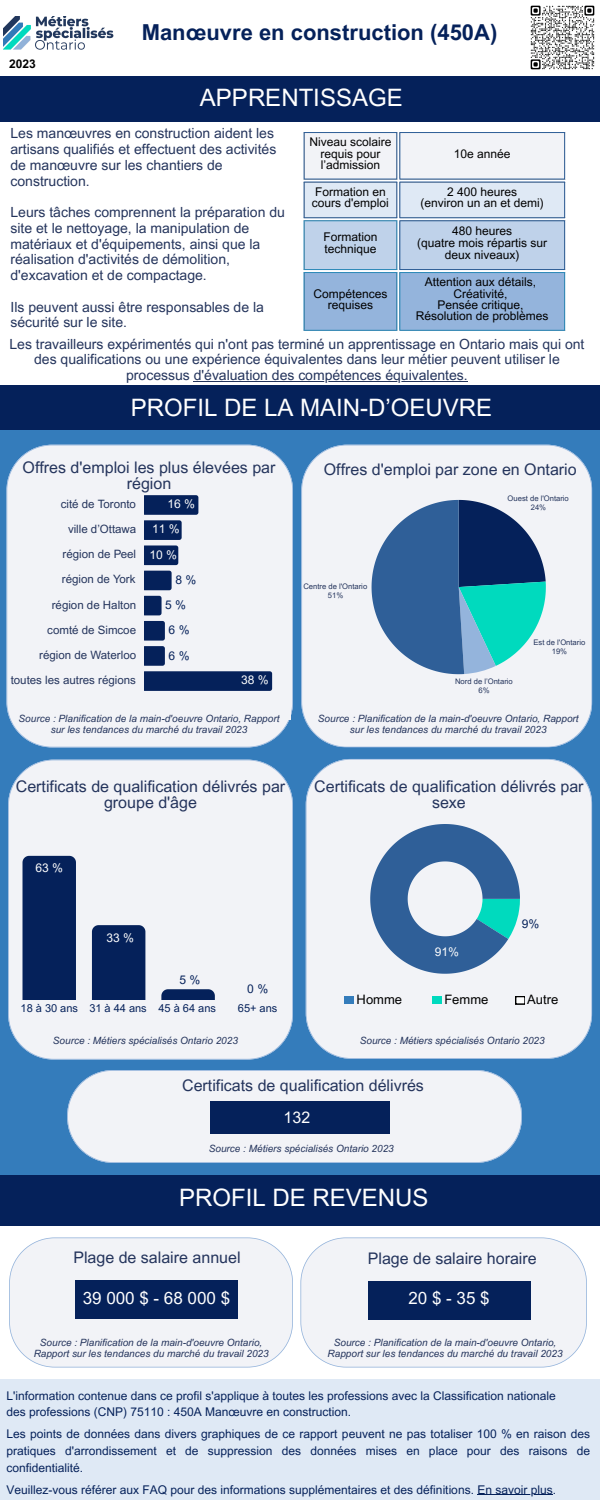
<style>
.page{position:relative;width:600px;height:1500px;background:#fff}
.page>*{position:absolute;margin:0;border:0;box-sizing:border-box;transform-origin:0 0}
.t1{font:24px "Arial MT Pro";color:#fff}
.t2{font:700 22px "Arial MT Pro";color:#05215a}
.t3{font:17px "Arial MT Pro";color:#fff}
.t4{font:16px/15.8px "Arial MT Pro";color:#24345c;text-align:center}
.t5{font:16px "Arial MT Pro";color:#fff}
.t6{font:14px/15.8px "Arial MT Pro";color:#24345c}
.t7{font:13px "Arial MT Pro";color:#000}
.t8{font:12px/16.7px "Arial MT Pro";color:#05215a}
.t9{font:12px/11.2px "Arial MT Pro";color:#000;text-align:center}
.t10{font:12px "Arial MT Pro";color:#fff}
.t11{font:700 12px "Arial MT Pro";color:#000}
.t12{font:12px "Arial MT Pro";color:#fefefe}
.t13{font:11.5px/25.2px "Arial MT Pro";color:#24345c;text-align:right}
.t14{font:11px "Arial MT Pro";color:#05215a}
.t15{font:italic 10px/11.2px "Arial MT Pro";color:#24345c;text-align:center}
.t16{font:7.6px/9.2px "Arial MT Pro";color:#24345c;text-align:center}
</style>
<div class="page">
<svg style="left:9px;top:1237px;width:284px;height:130px"></svg>
<div style="left:75px;top:1280px;width:163px;height:38px;background:#05215a"></div>
<svg style="left:304px;top:132px;width:261px;height:199px"></svg>
<hr style="left:304px;top:133px;width:1px;height:46px;background:#2f5f98">
<hr style="left:396px;top:133px;width:1px;height:46px;background:#2f5f98">
<hr style="left:304px;top:132px;width:93px;height:1px;background:#2f5f98">
<hr style="left:304px;top:179px;width:93px;height:1px;background:#2f5f98">
<hr style="left:399px;top:133px;width:1px;height:46px;background:#2f5f98">
<hr style="left:564px;top:133px;width:1px;height:46px;background:#2f5f98">
<hr style="left:399px;top:132px;width:166px;height:1px;background:#2f5f98">
<hr style="left:399px;top:179px;width:166px;height:1px;background:#2f5f98">
<hr style="left:304px;top:182px;width:1px;height:35px;background:#2f5f98">
<hr style="left:396px;top:182px;width:1px;height:35px;background:#2f5f98">
<hr style="left:304px;top:182px;width:93px;height:1px;background:#2f5f98">
<hr style="left:304px;top:217px;width:93px;height:1px;background:#2f5f98">
<hr style="left:399px;top:182px;width:1px;height:35px;background:#2f5f98">
<hr style="left:564px;top:182px;width:1px;height:35px;background:#2f5f98">
<hr style="left:399px;top:182px;width:166px;height:1px;background:#2f5f98">
<hr style="left:399px;top:217px;width:166px;height:1px;background:#2f5f98">
<hr style="left:399px;top:221px;width:1px;height:48px;background:#2f5f98">
<hr style="left:564px;top:221px;width:1px;height:48px;background:#2f5f98">
<hr style="left:399px;top:220px;width:166px;height:1px;background:#2f5f98">
<hr style="left:399px;top:269px;width:166px;height:1px;background:#2f5f98">
<hr style="left:304px;top:221px;width:1px;height:48px;background:#2d8bba">
<hr style="left:396px;top:221px;width:1px;height:48px;background:#2d8bba">
<hr style="left:304px;top:220px;width:93px;height:1px;background:#2d8bba">
<hr style="left:304px;top:269px;width:93px;height:1px;background:#2d8bba">
<hr style="left:304px;top:273px;width:1px;height:57px;background:#2d8bba">
<hr style="left:396px;top:273px;width:1px;height:57px;background:#2d8bba">
<hr style="left:304px;top:272px;width:93px;height:1px;background:#2d8bba">
<hr style="left:304px;top:330px;width:93px;height:1px;background:#2d8bba">
<hr style="left:399px;top:273px;width:1px;height:57px;background:#2d8bba">
<hr style="left:564px;top:273px;width:1px;height:57px;background:#2d8bba">
<hr style="left:399px;top:272px;width:166px;height:1px;background:#2d8bba">
<hr style="left:399px;top:330px;width:166px;height:1px;background:#2d8bba">
<svg style="left:300px;top:1237px;width:287px;height:130px"></svg>
<div style="left:368px;top:1281px;width:162px;height:38px;background:#05215a"></div>
<img style="left:3px;top:17px;width:111px;height:33px">
<img style="left:530px;top:5px;width:65px;height:65px">
<hr style="left:194px;top:381px;width:274px;height:1px;background:#24345c">
<div style="left:0;top:76px;width:600px;height:46px;background:#05215a"></div>
<img style="left:0;top:385px;width:600px;height:790px">
<img style="left:301px;top:445px;width:291px;height:302px">
<div style="left:0;top:1379px;width:600px;height:121px;background:#dfe9f5"></div>
<img style="left:306px;top:759px;width:286px;height:300px">
<div style="left:0;top:1175px;width:600px;height:50px;background:#05215a"></div>
<img style="left:67px;top:1070px;width:455px;height:93px">
<h1 class="t11" style="left:9px;top:59px;width:28px">2023</h1>
<h6 class="t2" style="left:142px;top:24px;width:357px">Manœuvre en construction (450A)</h6>
<h6 class="t1" style="left:200px;top:88px;width:204px">APPRENTISSAGE</h6>
<h3 class="t6" style="left:10px;top:127px;width:267px">Les manœuvres en construction aident les artisans qualifiés et effectuent des activités de manœuvre sur les chantiers de construction.</h3>
<p class="t6" style="left:10px;top:206px;width:276px">Leurs tâches comprennent la préparation du site et le nettoyage, la manipulation de matériaux et d'équipements, ainsi que la réalisation d'activités de démolition, d'excavation et de compactage.</p>
<h3 class="t6" style="left:10px;top:300px;width:255px">Ils peuvent aussi être responsables de la sécurité sur le site.</h3>
<p class="t9" style="left:309px;top:138px;width:84px">Niveau scolaire requis pour l’admission</p>
<p class="t9" style="left:454px;top:149px;width:58px">10e année</p>
<h2 class="t9" style="left:312px;top:188px;width:78px;text-align:left">Formation en cours d'emploi</h2>
<h5 class="t9" style="left:447px;top:188px;width:72px">2 400 heures</h5>
<h1 class="t9" style="left:421px;top:199px;width:125px">(environ un an et demi)</h1>
<h4 class="t9" style="left:323px;top:232px;width:56px;line-height:12.8px;text-align:left">Formation technique</h4>
<p class="t9" style="left:313px;top:289px;width:76px">Compétences requises</p>
<h4 class="t9" style="left:452px;top:227px;width:62px">480 heures</h4>
<h4 class="t9" style="left:417px;top:239px;width:132px;line-height:12px">(quatre mois répartis sur deux niveaux)</h4>
<p class="t9" style="left:425px;top:278px;width:113px">Attention aux détails,</p>
<p class="t9" style="left:454px;top:289px;width:56px">Créativité,</p>
<p class="t9" style="left:438px;top:301px;width:88px">Pensée critique,</p>
<p class="t9" style="left:416px;top:312px;width:134px">Résolution de problèmes</p>
<h6 class="t6" style="left:9px;top:338px;width:577px;text-align:center">Les travailleurs expérimentés qui n'ont pas terminé un apprentissage en Ontario mais qui ont des qualifications ou une expérience équivalentes dans leur métier peuvent utiliser le processus d'évaluation des compétences équivalentes.</h6>
<h6 class="t1" style="left:131px;top:398px;width:363px">PROFIL DE LA MAIN-D’OEUVRE</h6>
<h6 class="t4" style="left:23px;top:462px;width:254px">Offres d'emploi les plus élevées par</h6>
<h6 class="t4" style="left:324px;top:463px;width:254px">Offres d'emploi par zone en Ontario</h6>
<h6 class="t4" style="left:127px;top:478px;width:46px">région</h6>
<h6 class="t10" style="left:168px;top:500px;width:29px">16 %</h6>
<h6 class="t10" style="left:152px;top:524px;width:29px">11 %</h6>
<h6 class="t10" style="left:150px;top:550px;width:29px">10 %</h6>
<h6 class="t8" style="left:175px;top:573px;width:22px">8 %</h6>
<h6 class="t8" style="left:165px;top:598px;width:22px">5 %</h6>
<h6 class="t8" style="left:169px;top:623px;width:22px">6 %</h6>
<p class="t8" style="left:169px;top:649px;width:22px">6 %</p>
<p class="t13" style="left:11px;top:493px;width:127px">cité de Toronto<br>ville d’Ottawa<br>région de Peel<br>région de York<br>région de Halton<br>comté de Simcoe<br>région de Waterloo toutes les autres régions</p>
<h3 class="t10" style="left:241px;top:675px;width:29px">38 %</h3>
<h6 class="t15" style="left:19px;top:714px;width:262px">Source : Planification de la main-d'oeuvre Ontario, Rapport sur les tendances du marché du travail 2023</h6>
<p class="t16" style="left:303px;top:583px;width:65px">Centre de l'Ontario<br>51%</p>
<p class="t16" style="left:508px;top:494px;width:63px">Ouest de l'Ontario<br>24%</p>
<p class="t16" style="left:455px;top:678px;width:59px">Nord de l’Ontario<br>6%</p>
<p class="t16" style="left:533px;top:639px;width:53px">Est de l'Ontario<br>19%</p>
<h6 class="t15" style="left:318px;top:714px;width:262px">Source : Planification de la main-d'oeuvre Ontario, Rapport sur les tendances du marché du travail 2023</h6>
<h6 class="t4" style="left:16px;top:780px;width:271px">Certificats de qualification délivrés par groupe d'âge</h6>
<h6 class="t4" style="left:314px;top:780px;width:271px">Certificats de qualification délivrés par sexe</h6>
<h6 class="t10" style="left:36px;top:863px;width:29px">63 %</h6>
<h3 class="t10" style="left:106px;top:934px;width:29px">33 %</h3>
<h6 class="t14" style="left:21px;top:1004px;width:59px">18 à 30 ans</h6>
<h6 class="t14" style="left:89px;top:1004px;width:59px">31 à 44 ans</h6>
<h4 class="t8" style="left:179px;top:973px;width:22px">5 %</h4>
<h1 class="t14" style="left:159px;top:1004px;width:59px">45 à 64 ans</h1>
<p class="t8" style="left:247px;top:982px;width:22px">0 %</p>
<p class="t14" style="left:238px;top:1004px;width:41px">65+ ans</p>
<h3 class="t12" style="left:435px;top:947px;width:26px">91%</h3>
<h6 class="t7" style="left:357px;top:995px;width:47px">Homme</h6>
<h6 class="t7" style="left:444px;top:995px;width:46px">Femme</h6>
<p class="t8" style="left:522px;top:917px;width:19px">9%</p>
<p class="t7" style="left:527px;top:995px;width:33px">Autre</p>
<h4 class="t15" style="left:53px;top:1036px;width:186px">Source : Métiers spécialisés Ontario 2023</h4>
<h4 class="t15" style="left:360px;top:1036px;width:186px">Source : Métiers spécialisés Ontario 2023</h4>
<p class="t4" style="left:182px;top:1079px;width:243px">Certificats de qualification délivrés</p>
<h4 class="t5" style="left:284px;top:1112px;width:28px">132</h4>
<h3 class="t15" style="left:209px;top:1144px;width:186px">Source : Métiers spécialisés Ontario 2023</h3>
<p class="t1" style="left:179px;top:1189px;width:251px">PROFIL DE REVENUS</p>
<p class="t4" style="left:73px;top:1251px;width:169px">Plage de salaire annuel</p>
<p class="t3" style="left:83px;top:1291px;width:149px">39 000 $ - 68 000 $</p>
<p class="t15" style="left:34px;top:1338px;width:237px">Source : Planification de la main-d'oeuvre Ontario,<br>Rapport sur les tendances du marché du travail 2023</p>
<h3 class="t4" style="left:368px;top:1253px;width:170px">Plage de salaire horaire</h3>
<h3 class="t3" style="left:408px;top:1292px;width:83px">20$-35$</h3>
<p class="t15" style="left:328px;top:1338px;width:237px">Source : Planification de la main-d'oeuvre Ontario,<br>Rapport sur les tendances du marché du travail 2023</p>
<p class="t8" style="left:7px;top:1388px;width:551px">L'information contenue dans ce profil s'applique à toutes les professions avec la Classification nationale des professions (CNP) 75110 : 450A Manœuvre en construction.</p>
<h3 class="t8" style="left:7px;top:1427px;width:585px;text-align:justify">Les points de données dans divers graphiques de ce rapport peuvent ne pas totaliser 100 % en raison des pratiques d'arrondissement et de suppression des données mises en place pour des raisons de confidentialité.</h3>
<p class="t8" style="left:7px;top:1482px;width:551px">Veuillez-vous référer aux FAQ pour des informations supplémentaires et des définitions. En savoir plus.</p>
</div>
